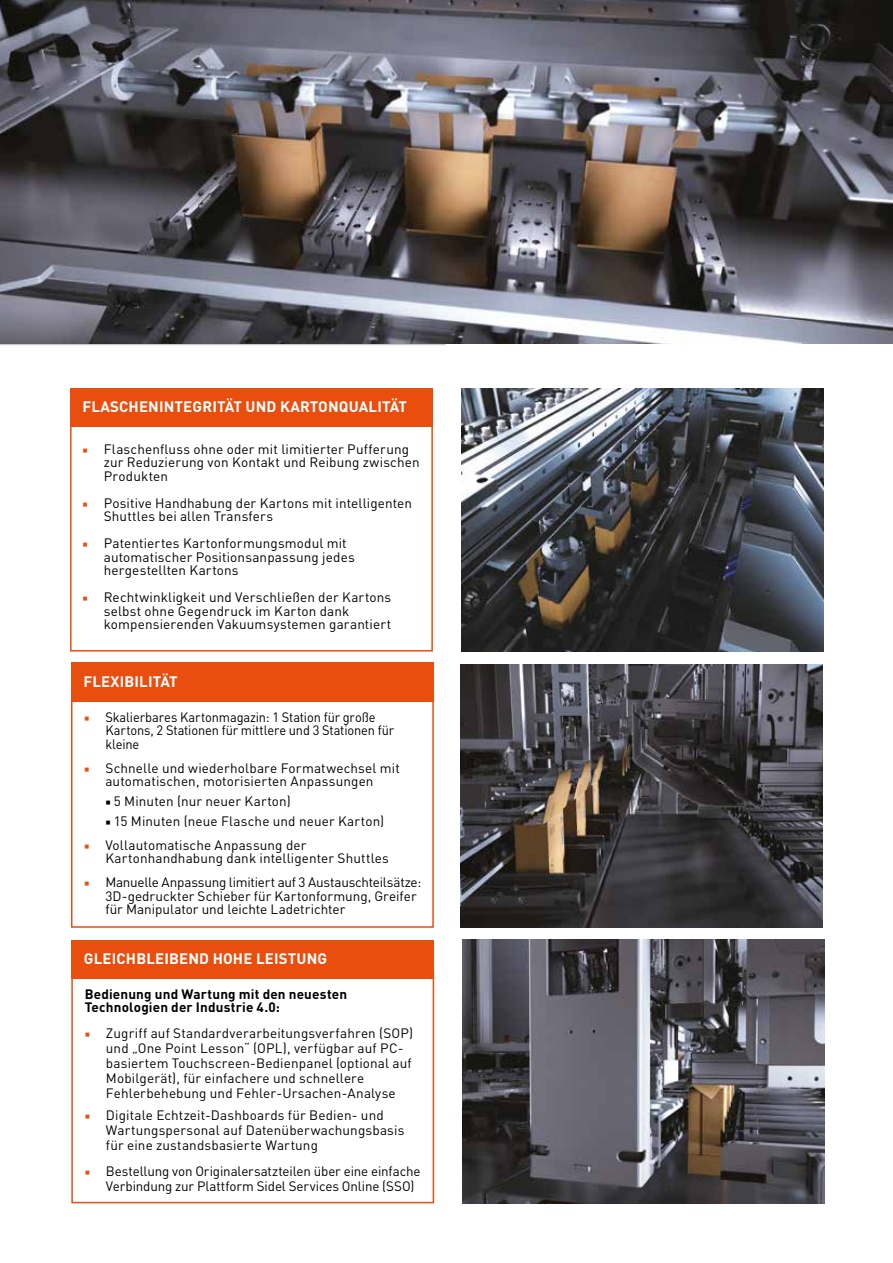
<style>
.page{position:relative;width:893px;height:1263px;background:#fff}
.page>*{position:absolute;margin:0;border:0;box-sizing:border-box;transform-origin:0 0}
.t1{font:700 15px "DINOT";letter-spacing:.01em;color:#fff}
.t2{font:13.5px/15px "DINOT";letter-spacing:.01em;color:#020203}
.t3{font:13.5px/13.5px "DINOT";letter-spacing:.01em;color:#000}
.t4{font:13.5px/15px "DINOT";letter-spacing:-.01em;color:#020203}
.t5{font:13.5px/13.5px "DINOT";letter-spacing:-.01em;color:#000;scale:.95 1}
.t6{font:700 13.5px/13.5px "DINOT";letter-spacing:.01em;color:#000}
.s1{font-family:"Minion Pro";color:#e94e0f}
.s2{font-family:"Minion Pro";color:#020203}
.s3{font-family:"Minion Pro"}
</style>
<div class="page">
<hr style="left:0;top:344px;width:446px;height:1px;background:#c6c6c6">
<img style="left:0;top:0;width:893px;height:344px">
<img style="left:461px;top:388px;width:362px;height:263px">
<img style="left:460px;top:664px;width:362px;height:264px">
<img style="left:462px;top:940px;width:362px;height:263px">
<div style="left:70px;top:421px;width:363px;height:230px;border:2px solid #e94e0f"></div>
<div style="left:70px;top:388px;width:362px;height:39px;background:#e94e0f"></div>
<div style="left:71px;top:697px;width:363px;height:231px;border:2px solid #e94e0f"></div>
<div style="left:71px;top:662px;width:362px;height:40px;background:#e94e0f"></div>
<div style="left:71px;top:973px;width:363px;height:230px;border:2px solid #e94e0f"></div>
<div style="left:71px;top:940px;width:363px;height:38px;background:#e94e0f"></div>
<p class="t1" style="left:83px;top:397px;width:326px">FLASCHENINTEGRITÄT UND KARTONQUALITÄT</p>
<p class="t3" style="left:104px;top:442px;width:317px;text-indent:-21px"><span class="s1">■</span> Flaschenfluss ohne oder mit limitierter Pufferung zur Reduzierung von Kontakt und Reibung zwischen<br>Produkten</p>
<p class="t3" style="left:104px;top:496px;width:310px;text-indent:-21px"><span class="s1">■</span> Positive Handhabung der Kartons mit intelligenten<br>Shuttles bei allen Transfers</p>
<p class="t3" style="left:104px;top:537px;width:252px;text-indent:-21px"><span class="s1">■</span> Patentiertes Kartonformungsmodul mit automatischer Positionsanpassung jedes hergestellten Kartons</p>
<p class="t3" style="left:104px;top:591px;width:289px;text-indent:-21px"><span class="s1">■</span> Rechtwinkligkeit und Verschließen der Kartons selbst ohne Gegendruck im Karton dank kompensierenden Vakuumsystemen garantiert</p>
<p class="t1" style="left:84px;top:671px;width:96px">FLEXIBILITÄT</p>
<p class="t5" style="left:105px;top:710px;width:306px;text-indent:-21px"><span class="s1">■</span> Skalierbares Kartonmagazin: 1 Station für große<br>Kartons, 2 Stationen für mittlere und 3 Stationen für kleine</p>
<p class="t3" style="left:84px;top:761px;width:317px;text-align:center"><span class="s1">■</span> Schnelle und wiederholbare Formatwechsel mit automatischen, motorisierten Anpassungen</p>
<p class="t3" style="left:105px;top:794px;width:187px"><span class="s2">■</span> 5 Minuten (nur neuer Karton)</p>
<p class="t2" style="left:105px;top:813px;width:280px"><span class="s3">■</span> 15 Minuten (neue Flasche und neuer Karton)</p>
<p class="t2" style="left:105px;top:838px;width:285px;line-height:13.5px;text-indent:-21px"><span class="s1">■</span> Vollautomatische Anpassung der<br>Kartonhandhabung dank intelligenter Shuttles</p>
<p class="t2" style="left:105px;top:875px;width:317px;line-height:13.5px;text-indent:-21px"><span class="s1">■</span> Manuelle Anpassung limitiert auf 3 Austauschteilsätze:<br>3D-gedruckter Schieber für Kartonformung, Greifer für Manipulator und leichte Ladetrichter</p>
<p class="t1" style="left:84px;top:949px;width:245px">GLEICHBLEIBEND HOHE LEISTUNG</p>
<p class="t6" style="left:85px;top:987px;width:264px">Bedienung und Wartung mit den neuesten<br>Technologien der Industrie 4.0:</p>
<p class="t2" style="left:106px;top:1025px;width:309px;text-indent:-21px"><span class="s1">■</span> Zugriff auf Standardverarbeitungsverfahren (SOP) und „One Point Lesson“ (OPL), verfügbar auf PC&shy;basiertem Touchscreen-Bedienpanel (optional auf Mobilgerät), für einfachere und schnellere Fehlerbehebung und Fehler-Ursachen-Analyse</p>
<p class="t2" style="left:106px;top:1108px;width:300px;text-indent:-21px"><span class="s1">■</span> Digitale Echtzeit-Dashboards für Bedien- und<br>Wartungspersonal auf Datenüberwachungsbasis für eine zustandsbasierte Wartung</p>
<p class="t4" style="left:106px;top:1163px;width:316px;text-indent:-21px"><span class="s1">■</span> Bestellung von Originalersatzteilen über eine einfache<br>Verbindung zur Plattform Sidel Services Online (SSO)</p>
</div>
